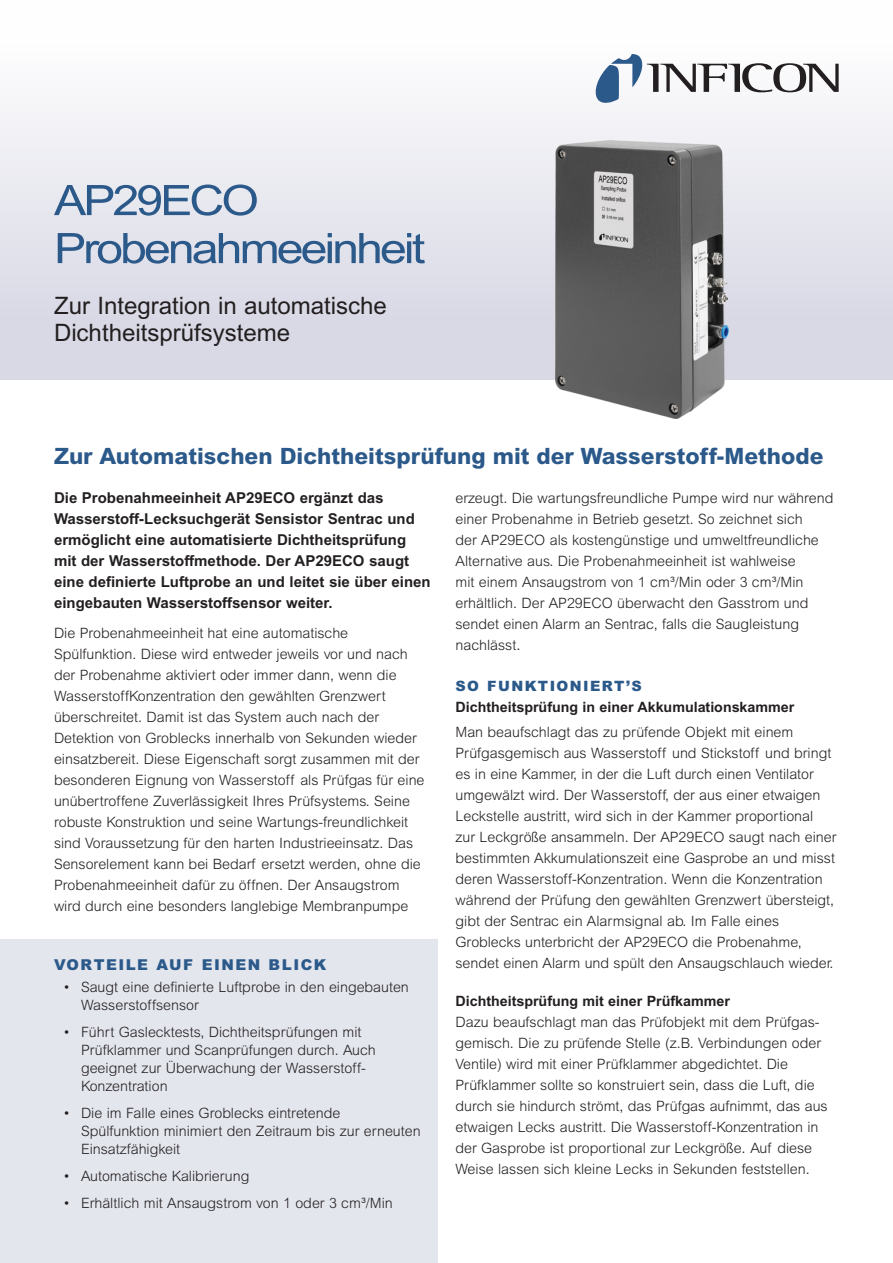
<style>
.page{position:relative;width:893px;height:1263px;background:#fff}
.page>*{position:absolute;margin:0;border:0;box-sizing:border-box;transform-origin:0 0}
.HEAD__front_cover{font:42px/48px "Arial Narrow";letter-spacing:-.05em;color:#2b598a;scale:1.4 1}
.SUBHEAD__front_cover{font:24px/27px "Arial MT Std";color:#231f20}
.HEAD__1{font:800 22.5px "Arial MT Std";color:#2b598a}
.COPY__intro{font:700 15px/21px "Arial MT Std";color:#231f20}
.SUBHEAD{font:900 15px "Arial MT Std";letter-spacing:.1em;color:#2b598a}
.COPY{font:300 14.25px/21px "Arial MT Std";color:#231f20}
.COPY__bulleted_with{font:300 14.25px/21px "Arial MT Std";color:#231f20}
.SUBHEAD-2{font:300 14.25px/21px "Arial MT Std";color:#231f20}
.SUBHEAD-3{font:700 14.25px/21px "Arial MT Std";color:#231f20}
.s1{font-size:15px}
.s2{font-weight:900;color:#2b598a}
.s3{font-weight:700}
</style>
<div class="page">
<div style="left:0;top:0;width:893px;height:379px;background:linear-gradient(to bottom,#fff,#d3d4e1)"></div>
<svg style="left:596px;top:54px;width:243px;height:49px"></svg>
<img style="left:555px;top:140px;width:173px;height:278px">
<div style="left:0;top:939px;width:437px;height:324px;background:#e4e6ee"></div>
<p class="HEAD__front_cover" style="left:54px;top:175px;width:267px">AP29ECO<br>Probenahmeeinheit</p>
<p class="SUBHEAD__front_cover" style="left:54px;top:292px;width:334px">Zur Integration in automatische<br>Dichtheitsprüfsysteme</p>
<p class="HEAD__1" style="left:54px;top:443px;width:771px">Zur Automatischen Dichtheitsprüfung mit der Wasserstoff-Methode</p>
<p class="COPY__intro" style="left:54px;top:487px;width:378px">Die Probenahmeeinheit AP29ECO ergänzt das Wasserstoff-Lecksuchgerät Sensistor Sentrac und ermöglicht eine automatisierte Dichtheitsprüfung mit der Wasserstoffmethode. Der AP29ECO saugt eine definierte Luftprobe an und leitet sie über einen eingebauten Wasserstoffsensor weiter.</p>
<p class="COPY" style="left:54px;top:623px;width:372px">Die Probenahmeeinheit hat eine automatische Spülfunktion. Diese wird entweder jeweils vor und nach der Probenahme aktiviert oder immer dann, wenn die WasserstoffKonzentration den gewählten Grenzwert überschreitet. Damit ist das System auch nach der Detektion von Groblecks innerhalb von Sekunden wieder einsatzbereit. Diese Eigenschaft sorgt zusammen mit der besonderen Eignung von Wasserstoff als Prüfgas für eine unübertroffene Zuverlässigkeit Ihres Prüfsystems. Seine robuste Konstruktion und seine Wartungs-freundlichkeit sind Voraussetzung für den harten Industrieeinsatz. Das Sensorelement kann bei Bedarf ersetzt werden, ohne die Probenahmeeinheit dafür zu öffnen. Der Ansaugstrom wird durch eine besonders langlebige Membranpumpe</p>
<p class="COPY" style="left:455px;top:488px;width:379px">erzeugt. Die wartungsfreundliche Pumpe wird nur während einer Probenahme in Betrieb gesetzt. So zeichnet sich<br>der AP29ECO als kostengünstige und umweltfreundliche Alternative aus. Die Probenahmeeinheit ist wahlweise<br>mit einem Ansaugstrom von 1 cm³/Min oder 3 cm³/Min erhältlich. Der AP29ECO überwacht den Gasstrom und sendet einen Alarm an Sentrac, falls die Saugleistung nachlässt<span class="s1">.</span></p>
<p class="SUBHEAD-3" style="left:455px;top:675px;width:340px"><span class="s2">SO FUNKTIONIERT’S<br></span>Dichtheitsprüfung in einer Akkumulationskammer</p>
<p class="COPY__bulleted_with" style="left:455px;top:722px;width:382px">Man beaufschlagt das zu prüfende Objekt mit einem Prüfgasgemisch aus Wasserstoff und Stickstoff und bringt es in eine Kammer, in der die Luft durch einen Ventilator umgewälzt wird. Der Wasserstoff, der aus einer etwaigen Leckstelle austritt, wird sich in der Kammer proportional zur Leckgröße ansammeln. Der AP29ECO saugt nach einer bestimmten Akkumulationszeit eine Gasprobe an und misst deren Wasserstoff-Konzentration. Wenn die Konzentration während der Prüfung den gewählten Grenzwert übersteigt, gibt der Sentrac ein Alarmsignal ab. Im Falle eines Groblecks unterbricht der AP29ECO die Probenahme, sendet einen Alarm und spült den Ansaugschlauch wieder.</p>
<p class="SUBHEAD-2" style="left:455px;top:990px;width:374px"><span class="s3">Dichtheitsprüfung mit einer Prüfkammer<br></span>Dazu beaufschlagt man das Prüfobjekt mit dem Prüfgas&shy;gemisch. Die zu prüfende Stelle (z.B. Verbindungen oder Ventile) wird mit einer Prüfklammer abgedichtet. Die Prüfklammer sollte so konstruiert sein, dass die Luft, die durch sie hindurch strömt, das Prüfgas aufnimmt, das aus etwaigen Lecks austritt. Die Wasserstoff-Konzentration in der Gasprobe ist proportional zur Leckgröße<span class="s1">.</span> Auf diese Weise lassen sich kleine Lecks in Sekunden feststellen.</p>
<p class="SUBHEAD" style="left:54px;top:955px;width:274px">VORTEILE AUF EINEN BLICK</p>
<p class="COPY" style="left:81px;top:978px;width:329px;line-height:18px;text-indent:-18px">• Saugt eine definierte Luftprobe in den eingebauten<br>Wasserstoffsensor</p>
<p class="COPY" style="left:81px;top:1023px;width:296px;line-height:18px;text-indent:-18px">• Führt Gaslecktests, Dichtheitsprüfungen mit Prüfklammer und Scanprüfungen durch. Auch geeignet zur Überwachung der Wasserstoff-Konzentration</p>
<p class="COPY" style="left:81px;top:1104px;width:341px;line-height:18px;text-indent:-18px">• Die im Falle eines Groblecks eintretende<br>Spülfunktion minimiert den Zeitraum bis zur erneuten<br>Einsatzfähigkeit</p>
<p class="COPY" style="left:63px;top:1165px;width:188px">• Automatische Kalibrierung</p>
<p class="COPY" style="left:63px;top:1192px;width:331px">• Erhältlich mit Ansaugstrom von 1 oder 3 cm³/Min</p>
</div>
